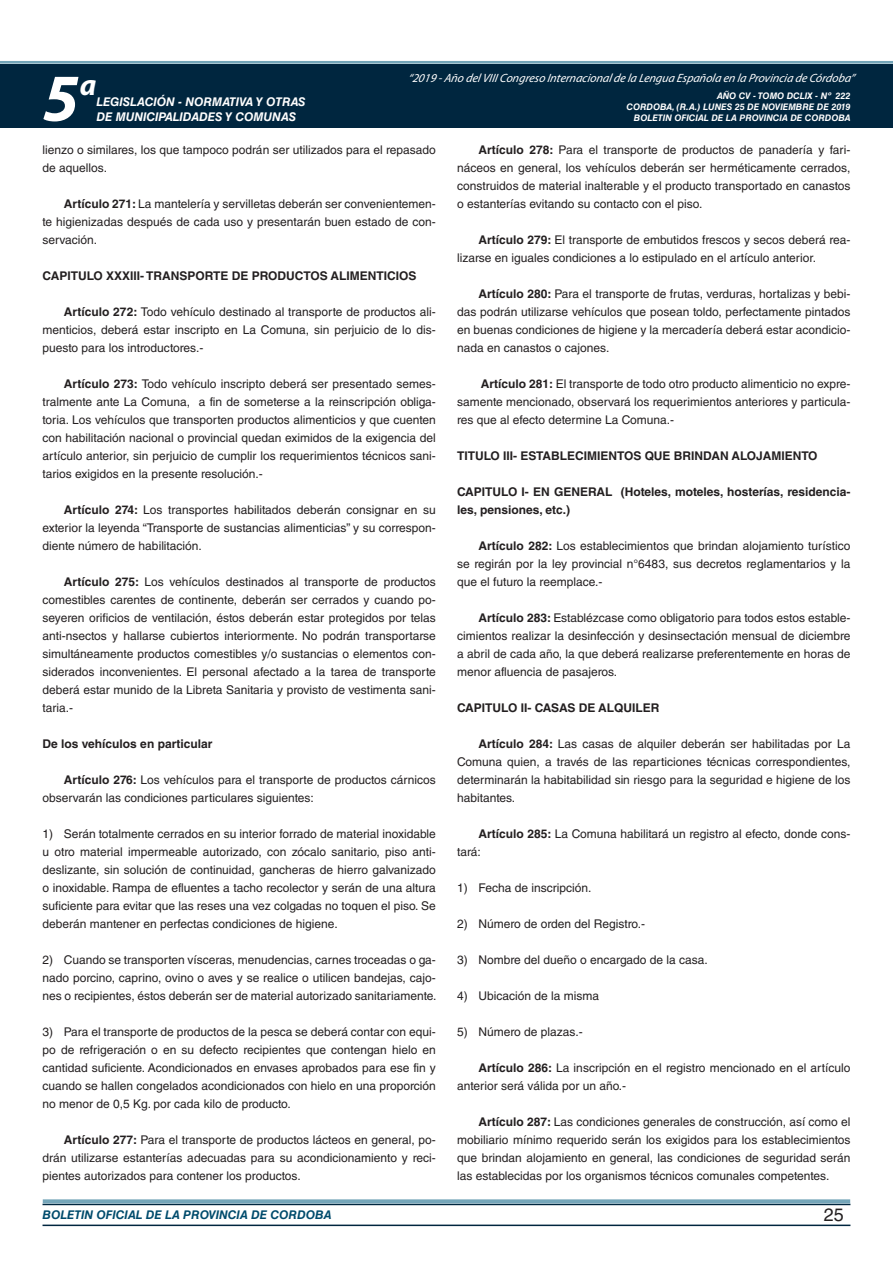
<style>
.page{position:relative;width:893px;height:1263px;background:#fff}
.page>*{position:absolute;margin:0;border:0;box-sizing:border-box;transform-origin:0 0}
.t1{font:italic 700 67.5px "Myriad Pro";color:#fff}
.t2{font:italic 700 30px "Myriad Pro";color:#fff}
.t3{font:18px "Helvetica LT Std";color:#231f20}
.t4{font:12px/18px "Helvetica LT Std";color:#231f20;text-align:justify}
.t5{font:700 12px/18px "Helvetica LT Std";color:#231f20}
.t6{font:italic 12px "Myriad Pro";color:#fff}
.t7{font:italic 700 12px "Helvetica LT Std";color:#fff}
.t8{font:italic 700 12px "Helvetica LT Std";color:#004b6c}
.t9{font:italic 700 9px/10.8px "Helvetica LT Std";color:#fff;text-align:right}
.s1{font-weight:700}
</style>
<div class="page">
<div style="left:0;top:61px;width:893px;height:6px;background:#fff;opacity:.75"></div>
<div style="left:0;top:64px;width:893px;height:64px;background:#00263f"></div>
<hr style="left:43px;top:1224px;width:807px;height:2px;background:#00263f">
<div style="left:42px;top:1198px;width:809px;height:8px;background:#fff;opacity:.75"></div>
<h1 class="t1" style="left:43px;top:54px;width:38px">5</h1>
<h2 class="t2" style="left:80px;top:66px;width:18px">a</h2>
<p class="t7" style="left:96px;top:95px;width:211px">LEGISLACIÓN - NORMATIVA Y OTRAS</p>
<p class="t7" style="left:96px;top:109px;width:201px">DE MUNICIPALIDADES Y COMUNAS</p>
<p class="t6" style="left:408px;top:71px;width:448px">“2019 -Año delVIIICongreso Internacionalde la Lengua Esp añola en la Provincia de Córdoba”</p>
<p class="t9" style="left:627px;top:91px;width:225px">AÑO CV - TOMO DCLIX - Nº 222<br>CORDOBA, (R.A.) LUNES 25 DE NOVIEMBRE DE 2019<br>BOLETIN OFICIAL DE LA PROVINCIA DE CORDOBA</p>
<p class="t4" style="left:43px;top:141px;width:395px">lienzo o similares, los que tampoco podrán ser utilizados para el repasado de aquellos.</p>
<p class="t4" style="left:43px;top:195px;width:395px;text-indent:21px"><span class="s1">Artículo 271:</span> La mantelería y servilletas deberán ser convenientemen&shy;te higienizadas después de cada uso y presentarán buen estado de con&shy;servación.</p>
<p class="t5" style="left:43px;top:266px;width:375px">CAPITULO XXXIII- TRANSPORTE DE PRODUCTOS ALIMENTICIOS</p>
<p class="t4" style="left:43px;top:303px;width:395px;text-indent:21px"><span class="s1">Artículo 272:</span> Todo vehículo destinado al transporte de productos ali&shy;menticios, deberá estar inscripto en La Comuna, sin perjuicio de lo dis&shy;puesto para los introductores.-</p>
<p class="t4" style="left:43px;top:375px;width:395px;text-indent:21px"><span class="s1">Artículo 273:</span> Todo vehículo inscripto deberá ser presentado semes&shy;tralmente ante La Comuna, a fin de someterse a la reinscripción obliga&shy;toria. Los vehículos que transporten productos alimenticios y que cuenten con habilitación nacional o provincial quedan eximidos de la exigencia del artículo anterior, sin perjuicio de cumplir los requerimientos técnicos sani&shy;tarios exigidos en la presente resolución.-</p>
<p class="t4" style="left:43px;top:501px;width:395px;text-indent:21px"><span class="s1">Artículo 274:</span> Los transportes habilitados deberán consignar en su exterior la leyenda “Transporte de sustancias alimenticias” y su correspon&shy;diente número de habilitación.</p>
<p class="t4" style="left:43px;top:573px;width:395px;text-indent:21px"><span class="s1">Artículo 275:</span> Los vehículos destinados al transporte de productos comestibles carentes de continente, deberán ser cerrados y cuando po&shy;seyeren orificios de ventilación, éstos deberán estar protegidos por telas anti-nsectos y hallarse cubiertos interiormente. No podrán transportarse simultáneamente productos comestibles y/o sustancias o elementos con&shy;siderados inconvenientes. El personal afectado a la tarea de transporte deberá estar munido de la Libreta Sanitaria y provisto de vestimenta sani&shy;taria.-</p>
<p class="t5" style="left:43px;top:734px;width:172px">De los vehículos en particular</p>
<p class="t4" style="left:43px;top:771px;width:395px;text-indent:21px"><span class="s1">Artículo 276:</span> Los vehículos para el transporte de productos cárnicos observarán las condiciones particulares siguientes:</p>
<p class="t4" style="left:43px;top:825px;width:395px">1) Serán totalmente cerrados en su interior forrado de material inoxidable u otro material impermeable autorizado, con zócalo sanitario, piso anti&shy;deslizante, sin solución de continuidad, gancheras de hierro galvanizado o inoxidable. Rampa de efluentes a tacho recolector y serán de una altura suficiente para evitar que las reses una vez colgadas no toquen el piso. Se deberán mantener en perfectas condiciones de higiene.</p>
<p class="t4" style="left:43px;top:951px;width:396px">2) Cuando se transporten vísceras, menudencias, carnes troceadas o ga&shy;nado porcino, caprino, ovino o aves y se realice o utilicen bandejas, cajo&shy;nes o recipientes, éstos deberán ser de material autorizado sanitariamente.</p>
<p class="t4" style="left:43px;top:1023px;width:395px">3) Para el transporte de productos de la pesca se deberá contar con equi&shy;po de refrigeración o en su defecto recipientes que contengan hielo en cantidad suficiente. Acondicionados en envases aprobados para ese fin y cuando se hallen congelados acondicionados con hielo en una proporción no menor de 0,5 Kg. por cada kilo de producto.</p>
<p class="t4" style="left:43px;top:1131px;width:395px;text-indent:21px"><span class="s1">Artículo 277:</span> Para el transporte de productos lácteos en general, po&shy;drán utilizarse estanterías adecuadas para su acondicionamiento y reci&shy;pientes autorizados para contener los productos.</p>
<p class="t4" style="left:457px;top:141px;width:395px;text-indent:21px"><span class="s1">Artículo 278:</span> Para el transporte de productos de panadería y fari&shy;náceos en general, los vehículos deberán ser herméticamente cerrados, construidos de material inalterable y el producto transportado en canastos o estanterías evitando su contacto con el piso.</p>
<p class="t4" style="left:457px;top:231px;width:395px;text-indent:21px"><span class="s1">Artículo 279:</span> El transporte de embutidos frescos y secos deberá rea&shy;lizarse en iguales condiciones a lo estipulado en el artículo anterior.</p>
<p class="t4" style="left:457px;top:285px;width:395px;text-indent:21px"><span class="s1">Artículo 280:</span> Para el transporte de frutas, verduras, hortalizas y bebi&shy;das podrán utilizarse vehículos que posean toldo, perfectamente pintados en buenas condiciones de higiene y la mercadería deberá estar acondicio&shy;nada en canastos o cajones.</p>
<p class="t4" style="left:457px;top:375px;width:395px;text-indent:24px"><span class="s1">Artículo 281:</span> El transporte de todo otro producto alimenticio no expre&shy;samente mencionado, observará los requerimientos anteriores y particula&shy;res que al efecto determine La Comuna.-</p>
<p class="t5" style="left:457px;top:446px;width:362px">TITULO III- ESTABLECIMIENTOS QUE BRINDAN ALOJAMIENTO</p>
<p class="t5" style="left:457px;top:482px;width:395px">CAPITULO I- EN GENERAL (Hoteles, moteles, hosterías, residencia&shy;les, pensiones, etc.)</p>
<p class="t4" style="left:457px;top:537px;width:395px;text-indent:21px"><span class="s1">Artículo 282:</span> Los establecimientos que brindan alojamiento turístico se regirán por la ley provincial n°6483, sus decretos reglamentarios y la que el futuro la reemplace.-</p>
<p class="t4" style="left:457px;top:609px;width:395px;text-indent:21px"><span class="s1">Artículo 283:</span> Establézcase como obligatorio para todos estos estable&shy;cimientos realizar la desinfección y desinsectación mensual de diciembre a abril de cada año, la que deberá realizarse preferentemente en horas de menor afluencia de pasajeros.</p>
<p class="t5" style="left:457px;top:698px;width:204px">CAPITULO II- CASAS DE ALQUILER</p>
<p class="t4" style="left:457px;top:735px;width:395px;text-indent:21px"><span class="s1">Artículo 284:</span> Las casas de alquiler deberán ser habilitadas por La Comuna quien, a través de las reparticiones técnicas correspondientes, determinarán la habitabilidad sin riesgo para la seguridad e higiene de los habitantes.</p>
<p class="t4" style="left:457px;top:825px;width:395px;text-indent:21px"><span class="s1">Artículo 285:</span> La Comuna habilitará un registro al efecto, donde cons&shy;tará:</p>
<p class="t4" style="left:457px;top:879px;width:136px">1) Fecha de inscripción.</p>
<p class="t4" style="left:457px;top:915px;width:189px">2) Número de orden del Registro.-</p>
<p class="t4" style="left:457px;top:951px;width:252px">3) Nombre del dueño o encargado de la casa.</p>
<p class="t4" style="left:457px;top:987px;width:143px">4) Ubicación de la misma</p>
<p class="t4" style="left:457px;top:1023px;width:127px">5) Número de plazas.-</p>
<p class="t4" style="left:457px;top:1059px;width:395px;text-indent:21px"><span class="s1">Artículo 286:</span> La inscripción en el registro mencionado en el artículo anterior será válida por un año.-</p>
<p class="t4" style="left:457px;top:1113px;width:395px;text-indent:21px"><span class="s1">Artículo 287:</span> Las condiciones generales de construcción, así como el mobiliario mínimo requerido serán los exigidos para los establecimientos que brindan alojamiento en general, las condiciones de seguridad serán las establecidas por los organismos técnicos comunales competentes.</p>
<p class="t8" style="left:43px;top:1208px;width:290px">BOLETIN OFICIAL DE LA PROVINCIA DE CORDOBA</p>
<h3 class="t3" style="left:824px;top:1204px;width:22px">25</h3>
</div>
